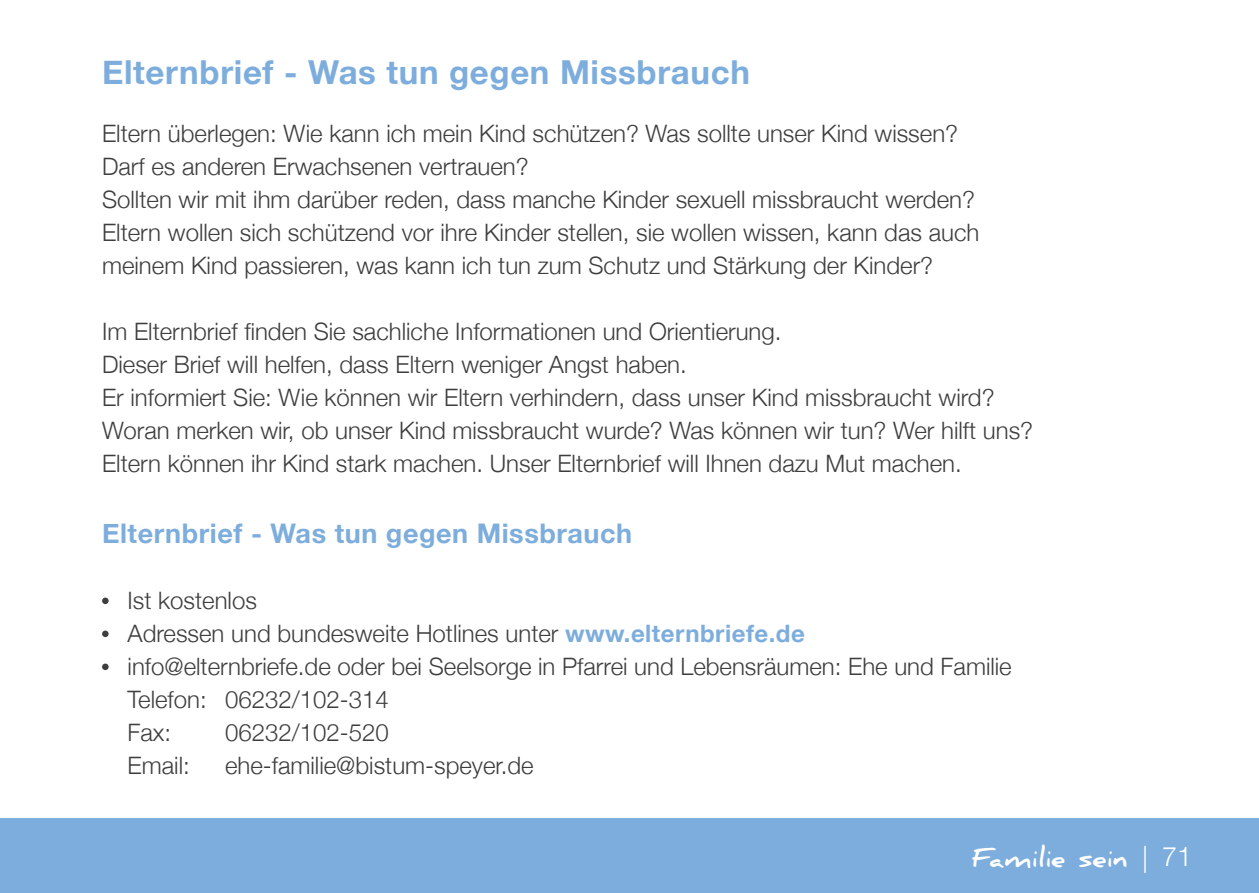
<style>
.page{position:relative;width:1259px;height:893px;background:#fff}
.page>*{position:absolute;margin:0;border:0;box-sizing:border-box;transform-origin:0 0}
.t1{font:700 33px "Helvetica Neue";letter-spacing:.02em;color:#7daddc}
.t2{font:700 27px "Helvetica Neue";letter-spacing:.02em;color:#7daddc}
.t3{font:700 27px "Daniel";color:#fff}
.t4{font:300 27px "Helvetica Neue";color:#fff}
.t5{font:300 24px/33px "Helvetica Neue";color:#3e3e3f}
.s1{font-weight:700;color:#7daddc}
.s2{font-family:"Helvetica Neue";font-weight:300}
</style>
<div class="page">
<div style="left:0;top:819px;width:1259px;height:74px;background:#7daddc"></div>
<div style="left:102px;top:598px;width:7px;height:6px;background:#3e3e3f;border-radius:50%"></div>
<div style="left:102px;top:631px;width:7px;height:6px;background:#3e3e3f;border-radius:50%"></div>
<div style="left:102px;top:664px;width:7px;height:6px;background:#3e3e3f;border-radius:50%"></div>
<h1 class="t1" style="left:102px;top:47px;width:649px">Elternbrief - Was tun gegen Missbrauch</h1>
<p class="t5" style="left:102px;top:115px;width:879px">Eltern überlegen: Wie kann ich mein Kind schützen? Was sollte unser Kind wissen?<br>Darf es anderen Erwachsenen vertrauen?<br>Sollten wir mit ihm darüber reden, dass manche Kinder sexuell missbraucht werden?<br>Eltern wollen sich schützend vor ihre Kinder stellen, sie wollen wissen, kann das auch meinem Kind passieren, was kann ich tun zum Schutz und Stärkung der Kinder?</p>
<p class="t5" style="left:102px;top:313px;width:932px">Im Elternbrief finden Sie sachliche Informationen und Orientierung.<br>Dieser Brief will helfen, dass Eltern weniger Angst haben.<br>Er informiert Sie: Wie können wir Eltern verhindern, dass unser Kind missbraucht wird?<br>Woran merken wir, ob unser Kind missbraucht wurde? Was können wir tun? Wer hilft uns?<br>Eltern können ihr Kind stark machen. Unser Elternbrief will Ihnen dazu Mut machen.</p>
<p class="t2" style="left:102px;top:512px;width:531px">Elternbrief - Was tun gegen Missbrauch</p>
<p class="t5" style="left:128px;top:582px;width:885px">Ist kostenlos<br>Adressen und bundesweite Hotlines unter <span class="s1">www.elternbriefe.de </span>info@elternbriefe.de oder bei Seelsorge in Pfarrei und Lebensräumen: Ehe und Familie Telefon: 06232/102-314<br>Fax:</p>
<p class="t5" style="left:225px;top:714px;width:165px">06232/102-520</p>
<p class="t5" style="left:128px;top:747px;width:64px">Email:</p>
<p class="t5" style="left:225px;top:747px;width:310px">ehe-familie@bistum-speyer.de</p>
<p class="t3" style="left:971px;top:842px;width:178px">Familie sein <span class="s2">|</span></p>
<p class="t4" style="left:1162px;top:835px;width:32px">71</p>
</div>
